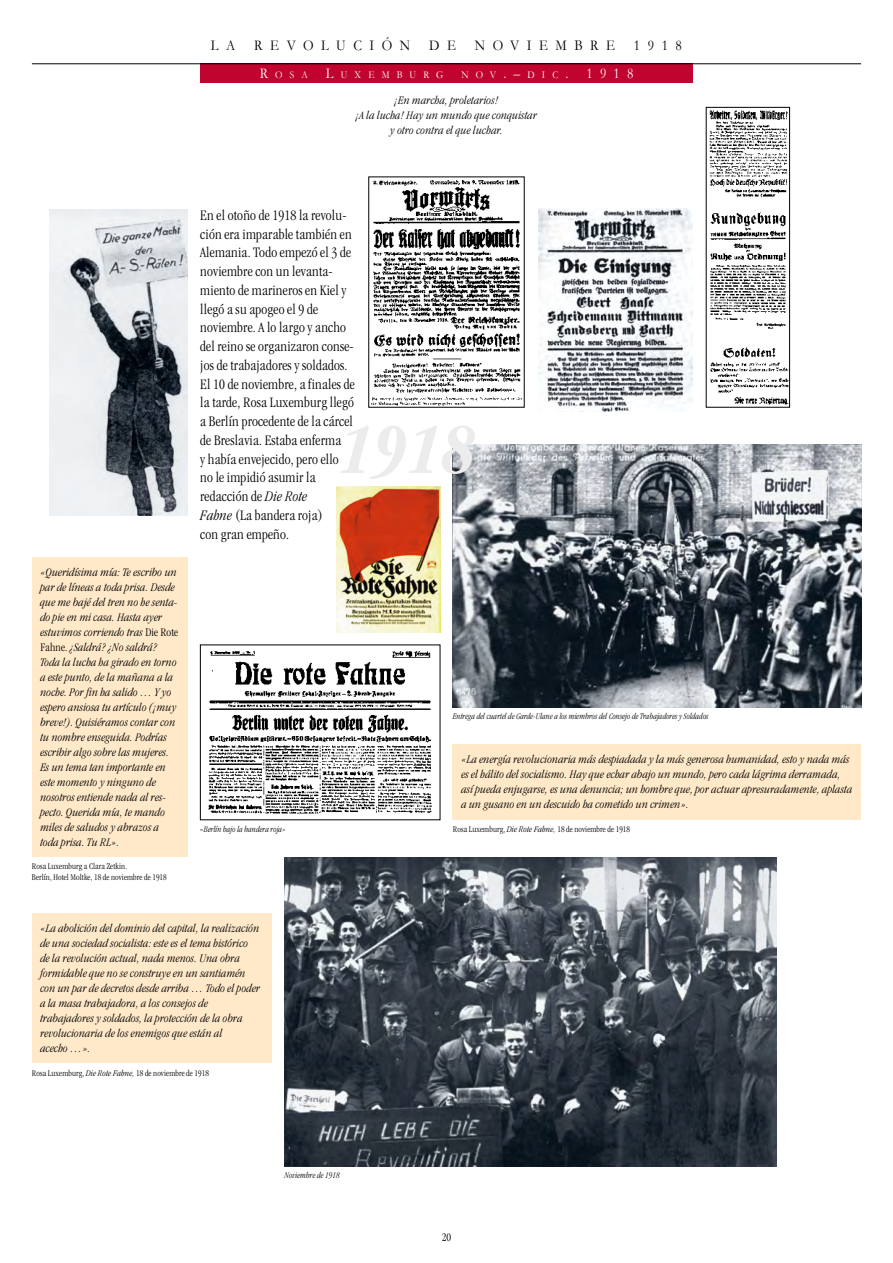
<style>
.page{position:relative;width:893px;height:1263px;background:#fff}
.page>*{position:absolute;margin:0;border:0;box-sizing:border-box;transform-origin:0 0}
.t1{font:300 condensed 15px/18.8px "Garamond";letter-spacing:.015em;color:#000}
.t2{font:15px "Garamond";letter-spacing:.56em;color:#000;scale:.9 1}
.t3{font:15px "Garamond";color:#fff;scale:.9 1}
.t4{font:italic 300 condensed 12px/15px "Garamond";letter-spacing:.015em;color:#000}
.t5{font:300 condensed 12px "Garamond";color:#000}
.t6{font:10.5px "Garamond";letter-spacing:.755em;color:#fff;scale:.9 1}
.t7{font:300 condensed 9px/10.5px "Garamond";letter-spacing:.015em;color:#000}
.t8{font:italic 300 condensed 9px "Garamond";letter-spacing:.015em;color:#000;scale:.9 1}
.s1{font-size:15px}
.s2{font-size:10.5px}
.s3{font-style:normal}
.s4{font-style:italic}
</style>
<div class="page">
<div style="left:200px;top:64px;width:493px;height:19px;background:#c1032f"></div>
<hr style="left:32px;top:64px;width:829px;height:1px;background:#000">
<img style="left:453px;top:445px;width:408px;height:262px">
<img style="left:284px;top:857px;width:493px;height:309px">
<img style="left:49px;top:210px;width:139px;height:306px">
<img style="left:208px;top:651px;width:224px;height:163px">
<img style="left:371px;top:180px;width:151px;height:225px">
<img style="left:538px;top:209px;width:154px;height:202px">
<img style="left:709px;top:110px;width:79px;height:295px">
<div style="left:706px;top:107px;width:84px;height:300px;border:1px solid #000"></div>
<img style="left:336px;top:486px;width:104px;height:147px">
<div style="left:32px;top:557px;width:156px;height:300px;background:#ffe9c9"></div>
<div style="left:453px;top:745px;width:408px;height:75px;background:#ffe9c9"></div>
<div style="left:32px;top:914px;width:240px;height:149px;background:#ffe9c9"></div>
<p class="t2" style="left:211px;top:36px;width:29px">L A</p>
<p class="t2" style="left:254px;top:36px;width:175px">REVOLUCIÓN</p>
<p class="t2" style="left:429px;top:36px;width:31px">D E</p>
<p class="t2" style="left:475px;top:36px;width:157px">NOVIEMBRE</p>
<p class="t2" style="left:634px;top:36px;width:55px">1918</p>
<p class="t6" style="left:260px;top:68px;width:206px"><span class="s1">R</span>OSA <span class="s1">L</span>UXEMBURG</p>
<p class="t3" style="left:461px;top:64px;width:192px"><span class="s2">NOV</span>.–<span class="s2">DIC</span>. 1918</p>
<p class="t4" style="left:356px;top:92px;width:183px;text-align:center">¡En marcha, proletarios!<br>¡A la lucha! Hay un mundo que conquistar y otro contra el que luchar.</p>
<p class="t4" style="left:40px;top:565px;width:139px">«Queridísima mía: Te escribo un par de líneas a toda prisa. Desde que me bajé del tren no he senta&shy;do pie en mi casa. Hasta ayer estuvimos corriendo tras <span class="s3">Die Rote<br>Fahne.</span> ¿Saldrá? ¿No saldrá?<br>Toda la lucha ha girado en torno a este punto, de la mañana a la noche. Por fin ha salido … Y yo espero ansiosa tu artículo (¡muy breve!). Quisiéramos contar con tu nombre enseguida. Podrías escribir algo sobre las mujeres.<br>Es un tema tan importante en este momento y ninguno de nosotros entiende nada al res&shy;pecto. Querida mía, te mando miles de saludos y abrazos a toda prisa. Tu RL».</p>
<p class="t7" style="left:32px;top:861px;width:136px">Rosa Luxemburg a Clara Zetkin.<br>Berlín, Hotel Moltke, 18 de noviembre de 1918</p>
<p class="t1" style="left:200px;top:206px;width:156px">En el otoño de 1918 la revolu&shy;ción era imparable también en<br>Alemania. Todo empezó el 3 de noviembre con un levanta&shy;miento de marineros en Kiel y llegó a su apogeo el 9 de noviembre. A lo largo y ancho del reino se organizaron conse&shy;jos de trabajadores y soldados.<br>El 10 de noviembre, a finales de la tarde, Rosa Luxemburg llegó a Berlín procedente de la cárcel de Breslavia. Estaba enferma<br>y había envejecido, pero ello no le impidió asumir la redacción de <span class="s4">Die Rote<br>Fahne</span> (La bandera roja)<br>con gran empeño.</p>
<p class="t8" style="left:453px;top:712px;width:286px">Entrega del cuartel de Garde-Ulane a los miembros del Consejo de Trabajadores y Soldados</p>
<p class="t4" style="left:461px;top:752px;width:393px">«La energía revolucionaria más despiadada y la más generosa humanidad, esto y nada más es el hálito del socialismo. Hay que echar abajo un mundo, pero cada lágrima derramada, así pueda enjugarse, es una denuncia; un hombre que, por actuar apresuradamente, aplasta a un gusano en un descuido ha cometido un crimen».</p>
<p class="t8" style="left:200px;top:824px;width:97px">«Berlín bajo la bandera roja»</p>
<p class="t7" style="left:453px;top:824px;width:179px">Rosa Luxemburg, <span class="s4">Die Rote Fahne,</span> 18 de noviembre de 1918</p>
<p class="t4" style="left:40px;top:921px;width:221px">«La abolición del dominio del capital, la realización de una sociedad socialista: este es el tema histórico de la revolución actual, nada menos. Una obra formidable que no se construye en un santiamén con un par de decretos desde arriba … Todo el poder a la masa trabajadora, a los consejos de trabajadores y soldados, la protección de la obra revolucionaria de los enemigos que están al<br>acecho …».</p>
<p class="t7" style="left:32px;top:1068px;width:179px">Rosa Luxemburg, <span class="s4">Die Rote Fahne,</span> 18 de noviembre de 1918</p>
<p class="t8" style="left:284px;top:1170px;width:63px">Noviembre de 1918</p>
<p class="t5" style="left:442px;top:1231px;width:11px">20</p>
</div>
